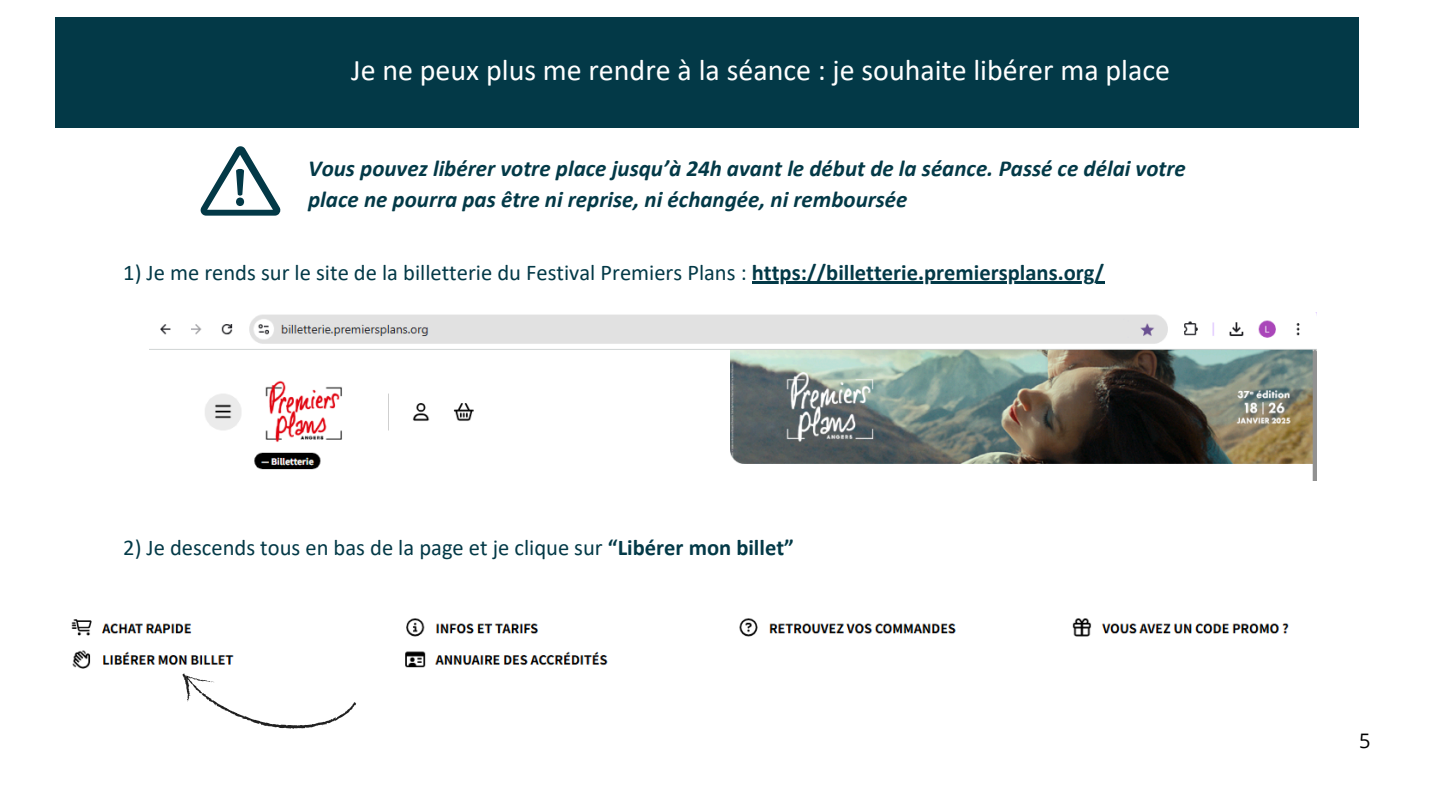
<style>
.page{position:relative;width:1440px;height:810px;background:#fff}
.page>*{position:absolute;margin:0;border:0;box-sizing:border-box;transform-origin:0 0}
.t1{font:30px "Calibri";color:#fff}
.t2{font:italic 700 23px/31.5px "Calibri";color:#033947}
.t3{font:22.5px "Calibri";color:#033947}
.t4{font:20px "Open Sans";color:#000}
.s1{font-weight:700}
</style>
<div class="page">
<div style="left:55px;top:17px;width:1304px;height:111px;background:#033947"></div>
<svg style="left:201px;top:146px;width:80px;height:70px"></svg>
<img style="left:150px;top:313px;width:1167px;height:168px">
<img style="left:71px;top:618px;width:1218px;height:56px">
<hr style="left:752px;top:281px;width:352px;height:3px;background:#033947">
<svg style="left:182px;top:674px;width:174px;height:55px"></svg>
<h1 class="t1" style="left:351px;top:57px;width:820px">Je ne peux plus me rendre à la séance : je souhaite libérer ma place</h1>
<p class="t2" style="left:308px;top:154px;width:879px">Vous pouvez libérer votre place jusqu’à 24h avant le début de la séance. Passé ce délai votre place ne pourra pas être ni reprise, ni échangée, ni remboursée</p>
<h2 class="t3" style="left:123px;top:263px;width:982px">1) Je me rends sur le site de la billetterie du Festival Premiers Plans : <span class="s1">https://billetterie.premiersplans.org/</span></h2>
<p class="t3" style="left:123px;top:538px;width:672px">2) Je descends tous en bas de la page et je clique sur <span class="s1">“Libérer mon billet”</span></p>
<p class="t4" style="left:1359px;top:727px;width:13px">5</p>
</div>
